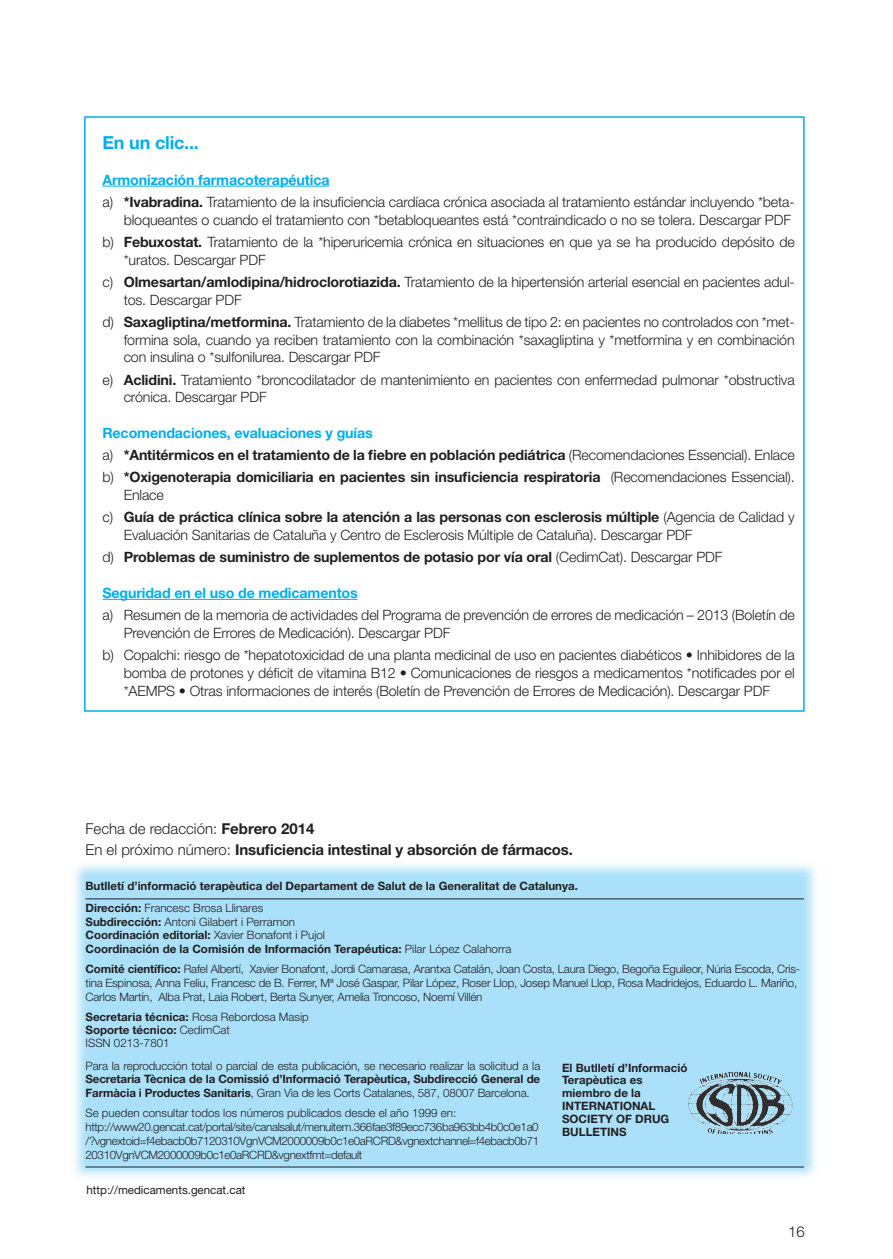
<style>
.page{position:relative;width:893px;height:1259px;background:#fff}
.page>*{position:absolute;margin:0;border:0;box-sizing:border-box;transform-origin:0 0}
.t1{font:700 18px "Helvetica Neue LT Std";letter-spacing:-.01em;color:#00aeef}
.t2{font:700 15px/21px "Helvetica Neue LT Std";letter-spacing:-.01em;color:#231f20}
.t3{font:300 15px "Helvetica Neue LT Std";color:#231f20}
.t4{font:300 14.25px/22px "Helvetica Neue LT Std";letter-spacing:-.01em;color:#231f20}
.t5{font:700 14.25px/22px "Helvetica Neue LT Std";letter-spacing:-.01em;color:#231f20}
.t6{font:700 14.25px "Helvetica Neue LT Std";letter-spacing:-.01em;color:#00aeef}
.t7{font:300 11.55px/13.8px "Helvetica Neue LT Std";letter-spacing:-.015em;color:#231f20}
.t8{font:700 11.55px/12.8px "Helvetica Neue LT Std";color:#231f20}
.t9{font:11.55px "Helvetica Neue LT Std";color:#231f20}
.s1{font-weight:700;color:#00aeef}
.s2{font-weight:700}
.s3{color:#00aeef}
.s4{font-weight:300}
</style>
<div class="page">
<img style="left:74px;top:864px;width:742px;height:313px">
<hr style="left:86px;top:898px;width:718px;height:1px;background:#231f20">
<hr style="left:86px;top:1166px;width:718px;height:1px;background:#231f20">
<img style="left:714px;top:1071px;width:50px;height:8px">
<hr style="left:102px;top:186px;width:228px;height:1px;background:#00aeef">
<hr style="left:102px;top:599px;width:256px;height:1px;background:#00aeef">
<p class="t1" style="left:102px;top:131px;width:98px">En un clic...</p>
<p class="t4" style="left:102px;top:168px;width:694px"><span class="s1">Armonización farmacoterapéutica<br></span>a) <span class="s2">*Ivabradina.</span> Tratamiento de la insuficiencia cardíaca crónica asociada al tratamiento estándar incluyendo *beta-</p>
<p class="t4" style="left:102px;top:208px;width:694px;text-align:right">bloqueantes o cuando el tratamiento con *betabloqueantes está *contraindicado o no se tolera. Descargar PDF<br>b) <span class="s2">Febuxostat.</span> Tratamiento de la *hiperuricemia crónica en situaciones en que ya se ha producido depósito de</p>
<p class="t4" style="left:102px;top:248px;width:694px;text-indent:21px">*uratos. Descargar PDF<br>c) <span class="s2">Olmesartan/amlodipina/hidroclorotiazida.</span> Tratamiento de la hipertensión arterial esencial en pacientes adul-</p>
<p class="t4" style="left:102px;top:288px;width:694px;text-indent:21px">tos. Descargar PDF<br>d) <span class="s2">Saxagliptina/metformina.</span> Tratamiento de la diabetes *mellitus de tipo 2: en pacientes no controlados con *met-</p>
<p class="t4" style="left:124px;top:330px;width:672px;line-height:17.9px">formina sola, cuando ya reciben tratamiento con la combinación *saxagliptina y *metformina y en combinación con insulina o *sulfonilurea. Descargar PDF</p>
<p class="t4" style="left:124px;top:370px;width:673px;line-height:17.9px;text-indent:-21px">e) <span class="s2">Aclidini.</span> Tratamiento *broncodilatador de mantenimiento en pacientes con enfermedad pulmonar *obstructiva crónica. Descargar PDF</p>
<p class="t5" style="left:102px;top:422px;width:694px"><span class="s3">Recomendaciones, evaluaciones y guías<br></span><span class="s4">a)</span> *Antitérmicos en el tratamiento de la fiebre en población pediátrica <span class="s4">(Recomendaciones Essencial). Enlace b)</span> *Oxigenoterapia domiciliaria en pacientes sin insuficiencia respiratoria <span class="s4">(Recomendaciones Essencial).</span></p>
<p class="t5" style="left:102px;top:484px;width:694px;text-indent:21px"><span class="s4">Enlace<br>c)</span> Guía de práctica clínica sobre la atención a las personas con esclerosis múltiple <span class="s4">(Agencia de Calidad y</span></p>
<p class="t4" style="left:102px;top:524px;width:621px;text-indent:21px">Evaluación Sanitarias de Cataluña y Centro de Esclerosis Múltiple de Cataluña). Descargar PDF<br>d) <span class="s2">Problemas de suministro de suplementos de potasio por vía oral</span> (CedimCat). Descargar PDF</p>
<p class="t6" style="left:102px;top:584px;width:257px">Seguridad en el uso de medicamentos</p>
<p class="t4" style="left:124px;top:606px;width:672px;line-height:17.9px;text-indent:-21px">a) Resumen de la memoria de actividades del Programa de prevención de errores de medicación – 2013 (Boletín de<br>Prevención de Errores de Medicación). Descargar PDF</p>
<p class="t4" style="left:124px;top:646px;width:673px;line-height:17.9px;text-align:justify;text-indent:-21px">b) Copalchi: riesgo de *hepatotoxicidad de una planta medicinal de uso en pacientes diabéticos • Inhibidores de la bomba de protones y déficit de vitamina B12 • Comunicaciones de riesgos a medicamentos *notificades por el *AEMPS • Otras informaciones de interés (Boletín de Prevención de Errores de Medicación). Descargar PDF</p>
<p class="t2" style="left:86px;top:818px;width:489px"><span class="s4">Fecha de redacción:</span> Febrero 2014<br><span class="s4">En el próximo número:</span> Insuficiencia intestinal y absorción de fármacos.</p>
<p class="t8" style="left:86px;top:875px;width:494px;line-height:21.3px">Butlletí d’informació terapèutica del Departament de Salut de la Generalitat de Catalunya.<br>Dirección: <span class="s4">Francesc Brosa Llinares</span></p>
<p class="t8" style="left:86px;top:914px;width:427px;line-height:13.8px">Subdirección: <span class="s4">Antoni Gilabert i Perramon<br></span>Coordinación editorial: <span class="s4">Xavier Bonafont i Pujol<br></span>Coordinación de la Comisión de Información Terapéutica: <span class="s4">Pilar López Calahorra</span></p>
<p class="t7" style="left:86px;top:962px;width:716px"><span class="s2">Comité científico:</span> Rafel Albertí, Xavier Bonafont, Jordi Camarasa, Arantxa Catalán, Joan Costa, Laura Diego, Begoña Eguileor, Núria Escoda, Cris&shy;tina Espinosa, Anna Feliu, Francesc de B. Ferrer, Mª José Gaspar, Pilar López, Roser Llop, Josep Manuel Llop, Rosa Madridejos, Eduardo L. Mariño,<br>Carlos Martín, Alba Prat, Laia Robert, Berta Sunyer, Amelia Troncoso, Noemí Villén</p>
<p class="t7" style="left:86px;top:1010px;width:225px;line-height:12.8px"><span class="s2">Secretaria técnica:</span> Rosa Rebordosa Masip<br><span class="s2">Soporte técnico:</span> CedimCat<br>ISSN 0213-7801</p>
<p class="t7" style="left:86px;top:1058px;width:456px">Para la reproducción total o parcial de esta publicación, se necesario realizar la solicitud a la</p>
<p class="t8" style="left:86px;top:1072px;width:456px;line-height:13.8px">Secretaria Tècnica de la Comissió d’Informació Terapèutica, Subdirecció General de<br>Farmàcia i Productes Sanitaris<span class="s4">, Gran Via de les Corts Catalanes, 587, 08007 Barcelona.</span></p>
<p class="t7" style="left:86px;top:1106px;width:455px">Se pueden consultar todos los números publicados desde el año 1999 en: http://www20.gencat.cat/portal/site/canalsalut/menuitem.366fae3f89ecc736ba963bb4b0c0e1a0 /?vgnextoid=f4ebacb0b7120310VgnVCM2000009b0c1e0aRCRD&amp;vgnextchannel=f4ebacb0b71<br>20310VgnVCM2000009b0c1e0aRCRD&amp;vgnextfmt=default</p>
<p class="t8" style="left:562px;top:1060px;width:127px">El Butlletí d’Informació<br>Terapèutica es miembro de la<br>INTERNATIONAL<br>SOCIETY OF DRUG</p>
<p class="t8" style="left:562px;top:1125px;width:66px">BULLETINS</p>
<p class="t9" style="left:87px;top:1182px;width:160px">http://medicaments.gencat.cat</p>
<p class="t3" style="left:788px;top:1222px;width:18px">16</p>
</div>
